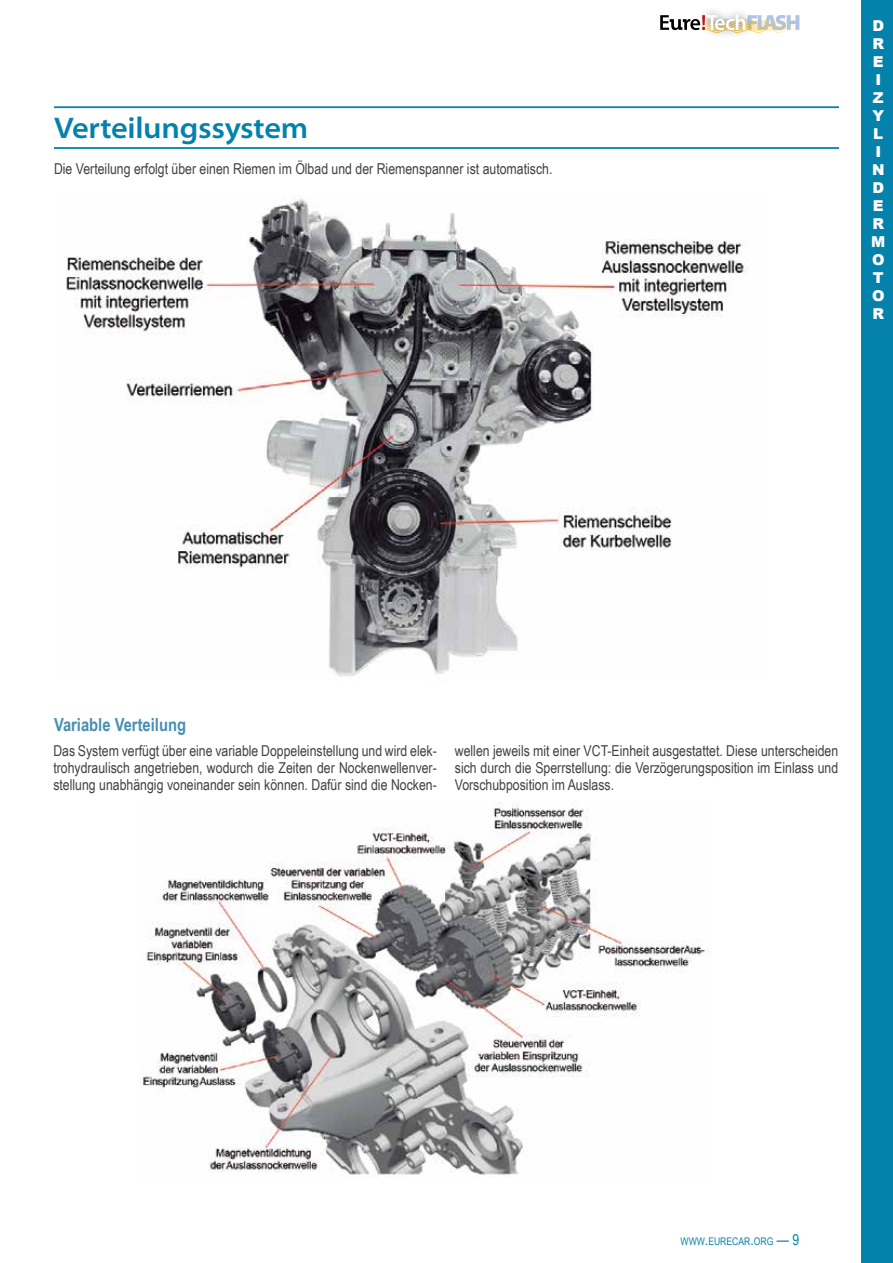
<style>
.page{position:relative;width:893px;height:1263px;background:#fff}
.page>*{position:absolute;margin:0;border:0;box-sizing:border-box;transform-origin:0 0}
.t1{font:600 semi-expanded 30px "Myriad Pro";letter-spacing:-.01em;color:#0482ab}
.t2{font:700 18px "Arial Narrow";color:#478fb4}
.t3{font:15px/17.2px "Arial Narrow";color:#414042;text-align:justify}
.t4{font:900 15px/18px "Arial";color:#fff}
.t5{font:10.5px "Arial Narrow";color:#0482ab}
.s1{font-size:15px}
</style>
<div class="page">
<svg style="left:660px;top:14px;width:139px;height:19px"></svg>
<div style="left:862px;top:0;width:31px;height:1263px;background:#0482ab"></div>
<hr style="left:54px;top:106px;width:785px;height:2px;background:#0482ab">
<hr style="left:54px;top:147px;width:785px;height:2px;background:#0482ab">
<img style="left:66px;top:198px;width:682px;height:479px">
<img style="left:140px;top:801px;width:569px;height:376px">
<h1 class="t1" style="left:54px;top:111px;width:256px">Verteilungssystem</h1>
<p class="t3" style="left:54px;top:159px;width:500px">Die Verteilung erfolgt über einen Riemen im Ölbad und der Riemenspanner ist automatisch.</p>
<p class="t4" style="left:871px;top:16px;width:16px">D<br>R<br>E<br>I<br>Z<br>Y<br>L<br>I<br>N<br>D<br>E<br>R<br>M<br>O<br>T<br>O<br>R</p>
<p class="t2" style="left:54px;top:711px;width:134px">Variable Verteilung</p>
<p class="t3" style="left:53px;top:741px;width:385px">Das System verfügt über eine variable Doppeleinstellung und wird elek&shy;trohydraulisch angetrieben, wodurch die Zeiten der Nockenwellenver&shy;stellung unabhängig voneinander sein können. Dafür sind die Nocken-</p>
<p class="t3" style="left:455px;top:741px;width:385px">wellen jeweils mit einer VCT-Einheit ausgestattet. Diese unterscheiden sich durch die Sperrstellung: die Verzögerungsposition im Einlass und Vorschubposition im Auslass.</p>
<p class="t5" style="left:680px;top:1233px;width:120px">WWW<span class="s1">.</span>EURECAR<span class="s1">.</span>ORG <span class="s1">— 9</span></p>
</div>
